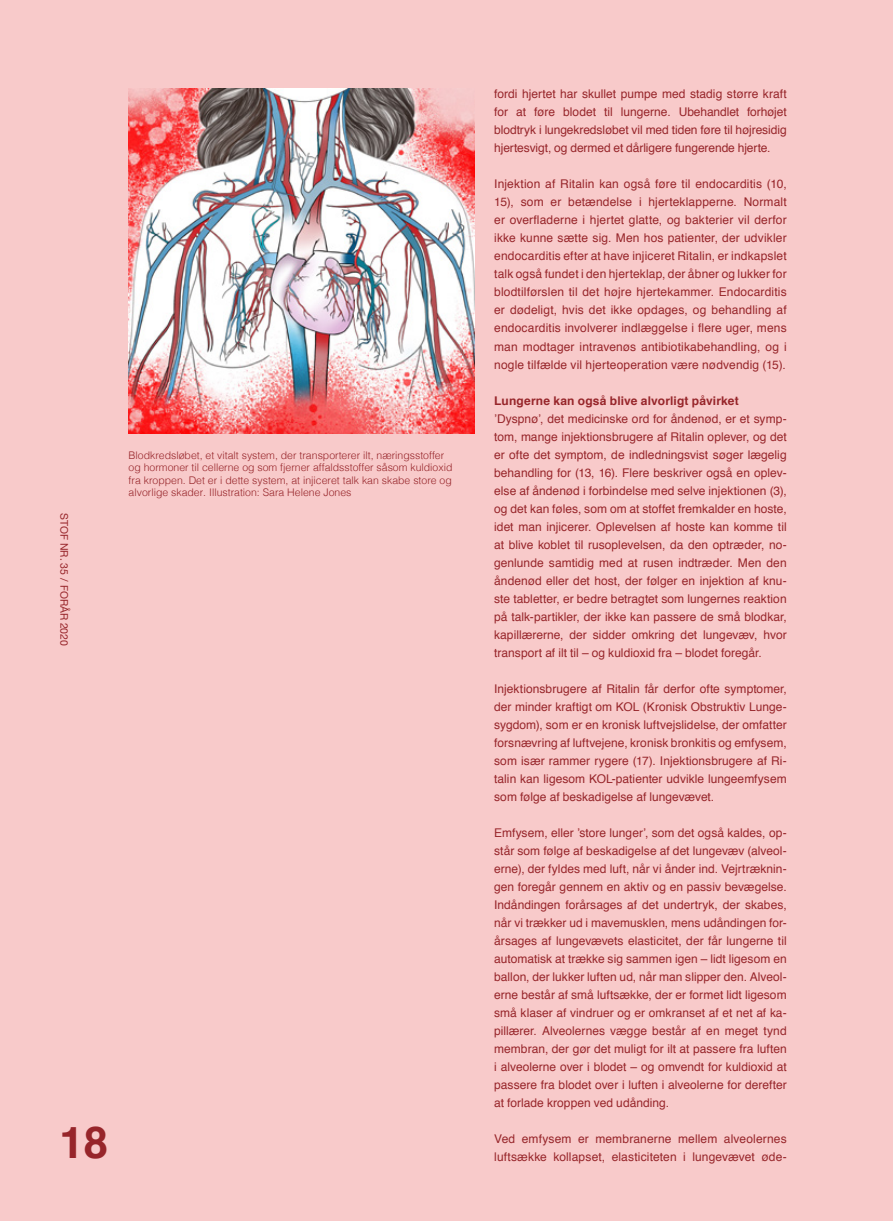
<style>
.page{position:relative;width:893px;height:1221px;background:#fff}
.page>*{position:absolute;margin:0;border:0;box-sizing:border-box;transform-origin:0 0}
.t1{font:700 43.95px "Helvetica";color:#97252a}
.t2{font:12px/18px "Helvetica";letter-spacing:.005em;color:#97252a;text-align:justify}
.t3{font:700 12px "Helvetica";letter-spacing:.015em;color:#97252a}
.t4{font:300 10.5px/12.6px "Helvetica";color:#97252a}
.t5{font:10.5px "Helvetica Neue";color:#97252a}
</style>
<div class="page">
<div style="left:0;top:0;width:893px;height:1220px;background:#f8caca"></div>
<img style="left:129px;top:88px;width:345px;height:346px">
<p class="t5" style="left:72px;top:513px;width:134px;rotate:90deg">STOF NR. 35 / FORÅR 2020</p>
<p class="t4" style="left:129px;top:448px;width:325px">Blodkredsløbet, et vitalt system, der transporterer ilt, næringsstoffer og hormoner til cellerne og som fjerner affaldsstoffer såsom kuldioxid fra kroppen. Det er i dette system, at injiceret talk kan skabe store og alvorlige skader. Illustration: Sara Helene Jones</p>
<h1 class="t1" style="left:60px;top:1106px;width:50px">18</h1>
<p class="t2" style="left:494px;top:85px;width:294px">fordi hjertet har skullet pumpe med stadig større kraft for at føre blodet til lungerne. Ubehandlet forhøjet blodtryk i lungekredsløbet vil med tiden føre til højresidig hjertesvigt, og dermed et dårligere fungerende hjerte.</p>
<p class="t2" style="left:494px;top:175px;width:294px">Injektion af Ritalin kan også føre til endocarditis (10, 15), som er betændelse i hjerteklapperne. Normalt er overfladerne i hjertet glatte, og bakterier vil derfor ikke kunne sætte sig. Men hos patienter, der udvikler endocarditis efter at have injiceret Ritalin, er indkapslet talk også fundet i den hjerteklap, der åbner og lukker for blodtilførslen til det højre hjertekammer. Endocarditis er dødeligt, hvis det ikke opdages, og behandling af endocarditis involverer indlæggelse i flere uger, mens man modtager intravenøs antibiotikabehandling, og i nogle tilfælde vil hjerteoperation være nødvendig (15).</p>
<p class="t3" style="left:494px;top:390px;width:246px">Lungerne kan også blive alvorligt påvirket</p>
<p class="t2" style="left:494px;top:409px;width:294px">’Dyspnø’, det medicinske ord for åndenød, er et symp&shy;tom, mange injektionsbrugere af Ritalin oplever, og det er ofte det symptom, de indledningsvist søger lægelig behandling for (13, 16). Flere beskriver også en oplev&shy;else af åndenød i forbindelse med selve injektionen (3), og det kan føles, som om at stoffet fremkalder en hoste, idet man injicerer. Oplevelsen af hoste kan komme til at blive koblet til rusoplevelsen, da den optræder, no&shy;genlunde samtidig med at rusen indtræder. Men den åndenød eller det host, der følger en injektion af knu&shy;ste tabletter, er bedre betragtet som lungernes reaktion på talk-partikler, der ikke kan passere de små blodkar, kapillærerne, der sidder omkring det lungevæv, hvor transport af ilt til – og kuldioxid fra – blodet foregår.</p>
<p class="t2" style="left:494px;top:679px;width:294px">Injektionsbrugere af Ritalin får derfor ofte symptomer, der minder kraftigt om KOL (Kronisk Obstruktiv Lunge&shy;sygdom), som er en kronisk luftvejslidelse, der omfatter forsnævring af luftvejene, kronisk bronkitis og emfysem, som især rammer rygere (17). Injektionsbrugere af Ri&shy;talin kan ligesom KOL-patienter udvikle lungeemfysem som følge af beskadigelse af lungevævet.</p>
<p class="t2" style="left:494px;top:823px;width:294px">Emfysem, eller ’store lunger’, som det også kaldes, op&shy;står som følge af beskadigelse af det lungevæv (alveol&shy;erne), der fyldes med luft, når vi ånder ind. Vejrtræknin&shy;gen foregår gennem en aktiv og en passiv bevægelse.<br>Indåndingen forårsages af det undertryk, der skabes, når vi trækker ud i mavemusklen, mens udåndingen for&shy;årsages af lungevævets elasticitet, der får lungerne til automatisk at trække sig sammen igen – lidt ligesom en ballon, der lukker luften ud, når man slipper den. Alveol&shy;erne består af små luftsække, der er formet lidt ligesom små klaser af vindruer og er omkranset af et net af ka&shy;pillærer. Alveolernes vægge består af en meget tynd membran, der gør det muligt for ilt at passere fra luften i alveolerne over i blodet – og omvendt for kuldioxid at passere fra blodet over i luften i alveolerne for derefter at forlade kroppen ved udånding.</p>
<p class="t2" style="left:494px;top:1129px;width:294px">Ved emfysem er membranerne mellem alveolernes luftsække kollapset, elasticiteten i lungevævet øde-</p>
</div>
